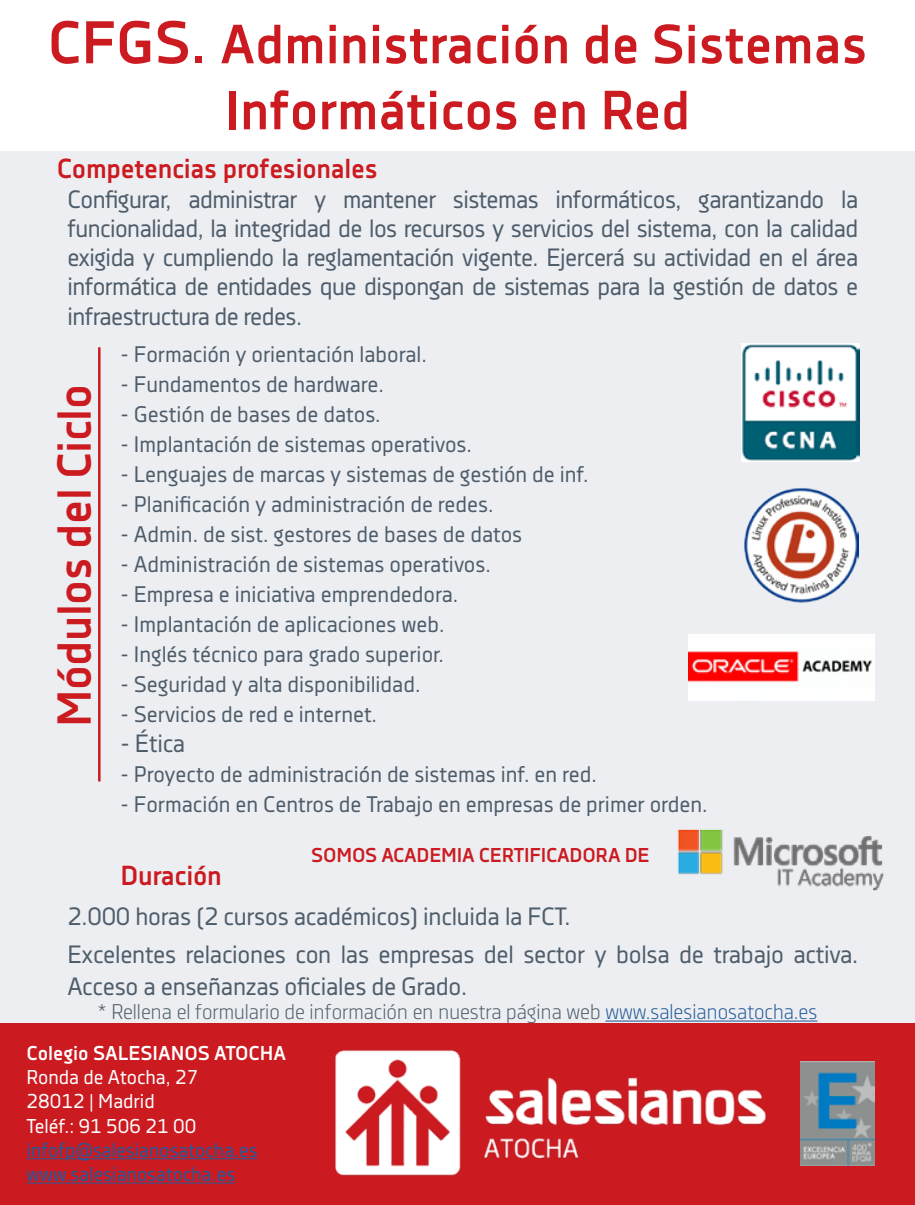
<style>
.page{position:relative;width:915px;height:1205px;background:#fff}
.page>*{position:absolute;margin:0;border:0;box-sizing:border-box;transform-origin:0 0}
.t1{font:700 55px/66px "Decima Nova Pro";color:#cb1a20;text-align:center}
.t2{font:700 47.5px "Decima Nova Pro";letter-spacing:-.01em;color:#cb1a20}
.t3{font:700 27.5px "Decima Nova Pro";letter-spacing:-.01em;color:#cb1a20}
.t4{font:25px/29.2px "Decima Nova Pro";letter-spacing:-.01em;color:#4f5d6b;text-align:justify}
.t5{font:22.5px "Decima Nova Pro";color:#4f5d6b}
.t6{font:21.25px "Decima Nova Pro Lt";color:#4f5d6b}
.t7{font:20px/24.2px "Decima Nova Pro";color:#275b9b}
.t8{font:20px/24.2px "Decima Nova Pro";color:#fff}
.t9{font:700 20px "Decima Nova Pro";letter-spacing:-.01em;color:#cb1a20}
.t10{font:700 20px "Decima Nova Pro";color:#fff}
.s1{font-size:60px}
.s2{color:#275b9b}
</style>
<div class="page">
<div style="left:0;top:0;width:914px;height:1205px;background:#eceef1"></div>
<div style="left:0;top:0;width:914px;height:150px;background:#fff"></div>
<div style="left:0;top:1023px;width:914px;height:182px;background:#cb1a20"></div>
<img style="left:334px;top:1050px;width:433px;height:126px">
<img style="left:800px;top:1061px;width:74px;height:104px">
<hr style="left:605px;top:1020px;width:212px;height:1px;background:#275b9b">
<hr style="left:98px;top:347px;width:2px;height:434px;background:#cb1a20">
<hr style="left:27px;top:1158px;width:230px;height:1px;background:#275b9b">
<hr style="left:27px;top:1182px;width:208px;height:1px;background:#275b9b">
<img style="left:741px;top:344px;width:118px;height:118px">
<img style="left:744px;top:488px;width:114px;height:114px">
<img style="left:677px;top:829px;width:207px;height:62px">
<img style="left:688px;top:635px;width:186px;height:66px">
<h1 class="t1" style="left:48px;top:14px;width:821px"><span class="s1">CFGS.</span> Administración de Sistemas<br>Informáticos en Red</h1>
<p class="t3" style="left:57px;top:153px;width:322px">Competencias profesionales</p>
<p class="t4" style="left:67px;top:185px;width:792px">Configurar, administrar y mantener sistemas informáticos, garantizando la funcionalidad, la integridad de los recursos y servicios del sistema, con la calidad exigida y cumpliendo la reglamentación vigente. Ejercerá su actividad en el área informática de entidades que dispongan de sistemas para la gestión de datos e infraestructura de redes.</p>
<p class="t5" style="left:120px;top:341px;width:307px">- Formación y orientación laboral.</p>
<p class="t5" style="left:120px;top:371px;width:265px">- Fundamentos de hardware.</p>
<p class="t5" style="left:120px;top:401px;width:261px">- Gestión de bases de datos.</p>
<p class="t5" style="left:120px;top:431px;width:353px">- Implantación de sistemas operativos.</p>
<p class="t5" style="left:120px;top:461px;width:469px">- Lenguajes de marcas y sistemas de gestión de inf.</p>
<p class="t5" style="left:120px;top:491px;width:374px">- Planificación y administración de redes.</p>
<p class="t5" style="left:120px;top:521px;width:403px">- Admin. de sist. gestores de bases de datos</p>
<p class="t5" style="left:120px;top:551px;width:371px">- Administración de sistemas operativos.</p>
<p class="t5" style="left:120px;top:581px;width:339px">- Empresa e iniciativa emprendedora.</p>
<p class="t5" style="left:120px;top:611px;width:325px">- Implantación de aplicaciones web.</p>
<p class="t5" style="left:120px;top:641px;width:324px">- Inglés técnico para grado superior.</p>
<p class="t5" style="left:120px;top:671px;width:301px">- Seguridad y alta disponibilidad.</p>
<p class="t5" style="left:120px;top:701px;width:258px">- Servicios de red e internet.</p>
<p class="t4" style="left:120px;top:729px;width:66px">- Ética</p>
<p class="t5" style="left:120px;top:761px;width:477px">- Proyecto de administración de sistemas inf. en red.</p>
<p class="t5" style="left:120px;top:791px;width:588px">- Formación en Centros de Trabajo en empresas de primer orden.</p>
<p class="t9" style="left:311px;top:844px;width:339px">SOMOS ACADEMIA CERTIFICADORA DE</p>
<p class="t3" style="left:120px;top:860px;width:103px">Duración</p>
<p class="t4" style="left:67px;top:897px;width:792px;line-height:38.2px">2.000 horas (2 cursos académicos) incluida la FCT.<br>Excelentes relaciones con las empresas del sector y bolsa de trabajo activa.</p>
<p class="t4" style="left:67px;top:971px;width:401px">Acceso a enseñanzas oficiales de Grado.</p>
<h2 class="t2" style="left:47px;top:727px;width:344px;rotate:-90deg">Módulos del Ciclo</h2>
<p class="t6" style="left:97px;top:999px;width:721px">* Rellena el formulario de información en nuestra página web <span class="s2">www.salesianosatocha.es</span></p>
<p class="t10" style="left:27px;top:1041px;width:261px">Colegio SALESIANOS ATOCHA</p>
<p class="t8" style="left:27px;top:1065px;width:173px">Ronda de Atocha, 27<br>28012 | Madrid<br>Teléf.: 91 506 21 00</p>
<p class="t7" style="left:27px;top:1138px;width:232px">infofp@salesianosatocha.es www.salesianosatocha.es</p>
</div>
